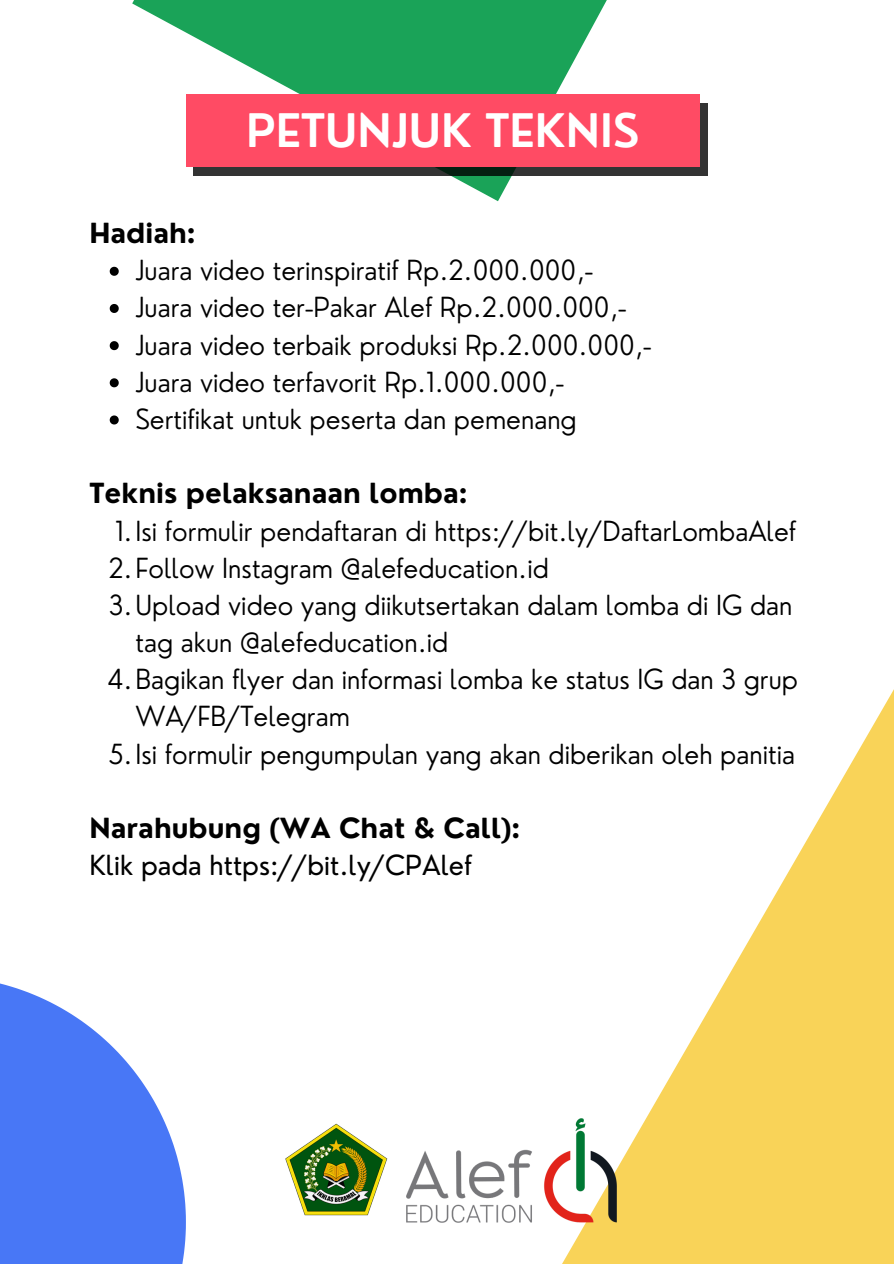
<style>
.page{position:relative;width:894px;height:1264px;background:#fff}
.page>*{position:absolute;margin:0;border:0;box-sizing:border-box;transform-origin:0 0}
.t1{font:600 45px "Nourd";color:#fff}
.t2{font:300 27px/37.2px "Nourd";color:#000}
.t3{font:700 27px "Nourd";color:#000}
.t4{font:27px "Nourd";color:#000}
</style>
<div class="page">
<svg style="left:132px;top:0;width:563px;height:201px"></svg>
<svg style="left:414px;top:691px;width:479px;height:572px"></svg>
<svg style="left:193px;top:103px;width:515px;height:72px;background:#443334"></svg>
<div style="left:186px;top:94px;width:513px;height:72px;background:#ff4b64"></div>
<svg style="left:0;top:983px;width:186px;height:280px;fill:#4877f6"></svg>
<img style="left:407px;top:1118px;width:209px;height:103px">
<img style="left:285px;top:1123px;width:103px;height:93px">
<svg style="left:110px;top:267px;width:9px;height:9px"></svg>
<svg style="left:110px;top:304px;width:9px;height:9px"></svg>
<svg style="left:110px;top:341px;width:9px;height:9px"></svg>
<svg style="left:110px;top:378px;width:9px;height:9px"></svg>
<svg style="left:110px;top:415px;width:9px;height:9px"></svg>
<p class="t3" style="left:89px;top:216px;width:108px">Hadiah:</p>
<p class="t1" style="left:246px;top:102px;width:394px">PETUNJUK TEKNIS</p>
<p class="t2" style="left:135px;top:251px;width:459px">Juara video terinspiratif Rp.2.000.000,-</p>
<p class="t2" style="left:135px;top:289px;width:492px">Juara video ter-Pakar Alef Rp.2.000.000,-</p>
<p class="t2" style="left:135px;top:326px;width:517px">Juara video terbaik produksi Rp.2.000.000,-</p>
<p class="t2" style="left:135px;top:363px;width:430px">Juara video terfavorit Rp.1.000.000,-</p>
<p class="t2" style="left:135px;top:400px;width:443px">Sertifikat untuk peserta dan pemenang</p>
<p class="t3" style="left:89px;top:476px;width:379px">Teknis pelaksanaan lomba:</p>
<p class="t2" style="left:115px;top:512px;width:682px">1.Isi formulir pendaftaran di https://bit.ly/DaftarLombaAlef</p>
<p class="t2" style="left:108px;top:549px;width:442px">2.Follow Instagram @alefeducation.id</p>
<p class="t2" style="left:135px;top:586px;width:658px;text-indent:-27px">3.Upload video yang diikutsertakan dalam lomba di IG dan tag akun @alefeducation.id</p>
<p class="t2" style="left:135px;top:660px;width:664px;text-indent:-28px">4.Bagikan flyer dan informasi lomba ke status IG dan 3 grup<br>WA/FB/Telegram</p>
<p class="t2" style="left:108px;top:734px;width:688px">5.Isi formulir pengumpulan yang akan diberikan oleh panitia</p>
<p class="t3" style="left:89px;top:811px;width:432px">Narahubung (WA Chat &amp; Call):</p>
<p class="t4" style="left:89px;top:848px;width:384px">Klik pada https://bit.ly/CPAlef</p>
</div>
